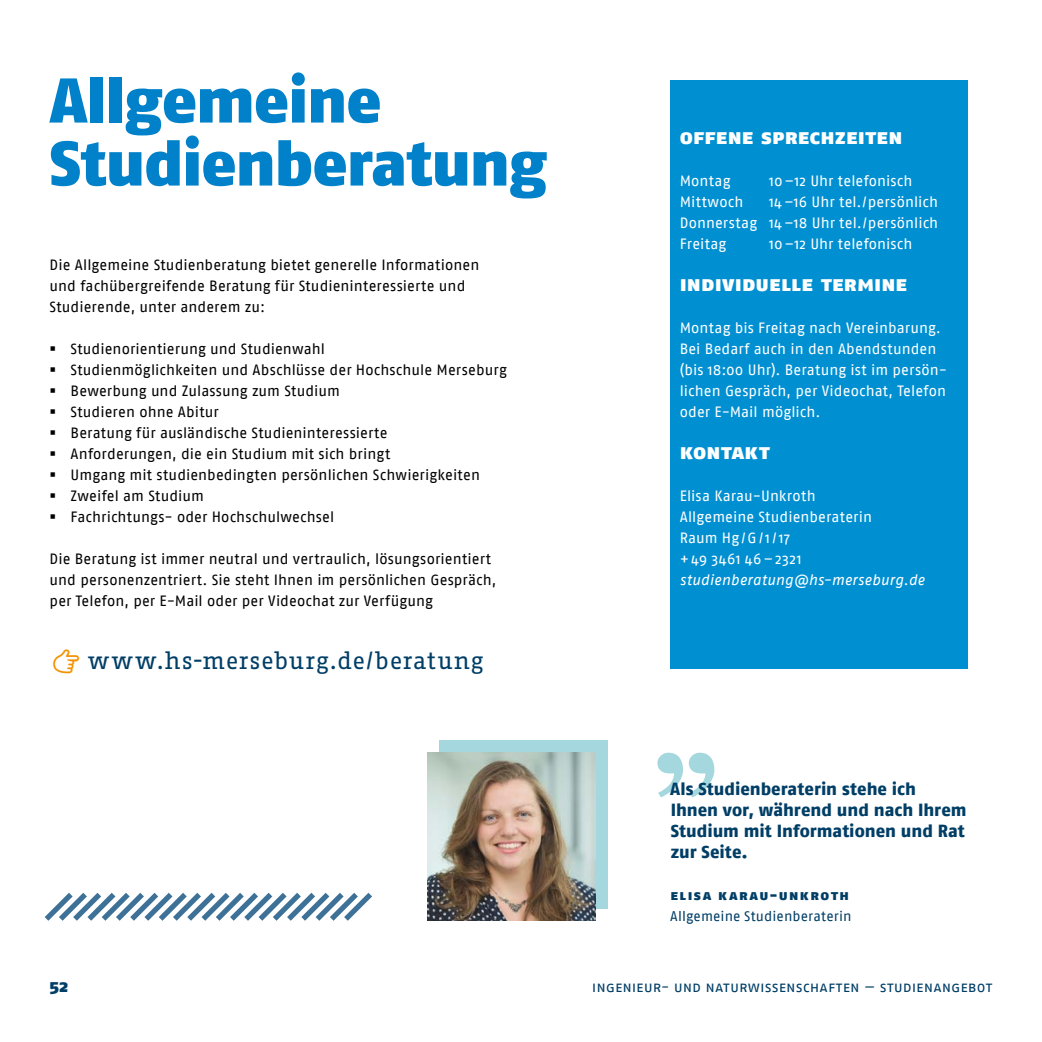
<style>
.page{position:relative;width:1042px;height:1042px;background:#fff}
.page>*{position:absolute;margin:0;border:0;box-sizing:border-box;transform-origin:0 0}
.t1{font:900 63px/63px "Fago Pro";letter-spacing:-.015em;color:#0081c9}
.t2{font:24.5px "Fago Corr Serif Pro";letter-spacing:.025em;color:#003e66}
.t3{font:900 21px "Fago Pro";letter-spacing:.015em;color:#fff}
.t4{font:800 17.5px/21px "Fago Pro";color:#003e66}
.t5{font:900 17.5px "Fago Pro";color:#003e66}
.t6{font:14.88px/21px "Fago Pro";letter-spacing:.005em;color:#000}
.t7{font:14.88px/21px "Fago Pro";letter-spacing:.005em;color:#fff}
.t8{font:14.88px "Fago Pro";color:#003e66}
.t9{font:italic 14.88px "Fago Pro";letter-spacing:.015em;color:#fff}
.t10{font:14px "Fago Pro";letter-spacing:.005em;color:#003e66}
.t11{font:900 14px "Fago Pro";letter-spacing:.135em;color:#003e66}
</style>
<div class="page">
<div style="left:670px;top:81px;width:297px;height:588px;background:#0090d2"></div>
<div style="left:440px;top:740px;width:168px;height:168px;background:#a4d7de"></div>
<svg style="left:657px;top:753px;width:57px;height:44px"></svg>
<img style="left:427px;top:753px;width:168px;height:168px">
<svg style="left:44px;top:892px;width:328px;height:29px"></svg>
<h1 class="t1" style="left:50px;top:69px;width:498px">Allgemeine<br>Studienberatung</h1>
<p class="t6" style="left:50px;top:254px;width:431px">Die Allgemeine Studienberatung bietet generelle Informationen und fachübergreifende Beratung für Studieninteressierte und<br>Studierende, unter anderem zu:</p>
<p class="t6" style="left:71px;top:338px;width:438px">Studienorientierung und Studienwahl<br>Studienmöglichkeiten und Abschlüsse der Hochschule Merseburg Bewerbung und Zulassung zum Studium<br>Studieren ohne Abitur<br>Beratung für ausländische Studieninteressierte<br>Anforderungen, die ein Studium mit sich bringt<br>Umgang mit studienbedingten persönlichen Schwierigkeiten Zweifel am Studium<br>Fachrichtungs- oder Hochschulwechsel</p>
<p class="t6" style="left:50px;top:548px;width:448px">Die Beratung ist immer neutral und vertraulich, lösungsorientiert und personenzentriert. Sie steht Ihnen im persönlichen Gespräch, per Telefon, per E-Mail oder per Videochat zur Verfügung</p>
<h2 class="t2" style="left:88px;top:646px;width:398px">www.hs-merseburg.de/beratung</h2>
<h3 class="t3" style="left:680px;top:124px;width:224px">Offene sprechzeiten</h3>
<p class="t7" style="left:680px;top:170px;width:52px">Montag</p>
<p class="t7" style="left:769px;top:170px;width:145px">10–12 Uhr telefonisch</p>
<p class="t7" style="left:680px;top:191px;width:65px">Mittwoch</p>
<p class="t7" style="left:680px;top:191px;width:260px;text-align:justify;text-indent:89px">14–16 Uhr tel./persönlich Donnerstag 14–18 Uhr tel./persönlich Freitag</p>
<p class="t7" style="left:769px;top:233px;width:145px">10–12 Uhr telefonisch</p>
<h3 class="t3" style="left:680px;top:271px;width:229px">Individuelle Termine</h3>
<p class="t7" style="left:680px;top:317px;width:269px">Montag bis Freitag nach Vereinbarung.<br>Bei Bedarf auch in den Abendstunden (bis 18:00 Uhr). Beratung ist im persön&shy;lichen Gespräch, per Videochat, Telefon oder E-Mail möglich.</p>
<h3 class="t3" style="left:680px;top:439px;width:89px">Kontakt</h3>
<p class="t7" style="left:680px;top:485px;width:194px">Elisa Karau-Unkroth<br>Allgemeine Studienberaterin<br>Raum Hg/G/1/17<br>+49 3461 46–2321</p>
<p class="t9" style="left:680px;top:570px;width:246px">studienberatung@hs-merseburg.de</p>
<p class="t4" style="left:670px;top:778px;width:298px">Als Studienberaterin stehe ich<br>Ihnen vor, während und nach Ihrem<br>Studium mit Informationen und Rat zur Seite.</p>
<p class="t11" style="left:670px;top:886px;width:180px">Elisa Karau-Unkroth</p>
<p class="t10" style="left:670px;top:907px;width:183px">Allgemeine Studienberaterin</p>
<p class="t5" style="left:50px;top:976px;width:20px">52</p>
<p class="t8" style="left:592px;top:978px;width:402px">Ingeni eur- und Naturwissenschaften — Studi enangebot</p>
</div>
